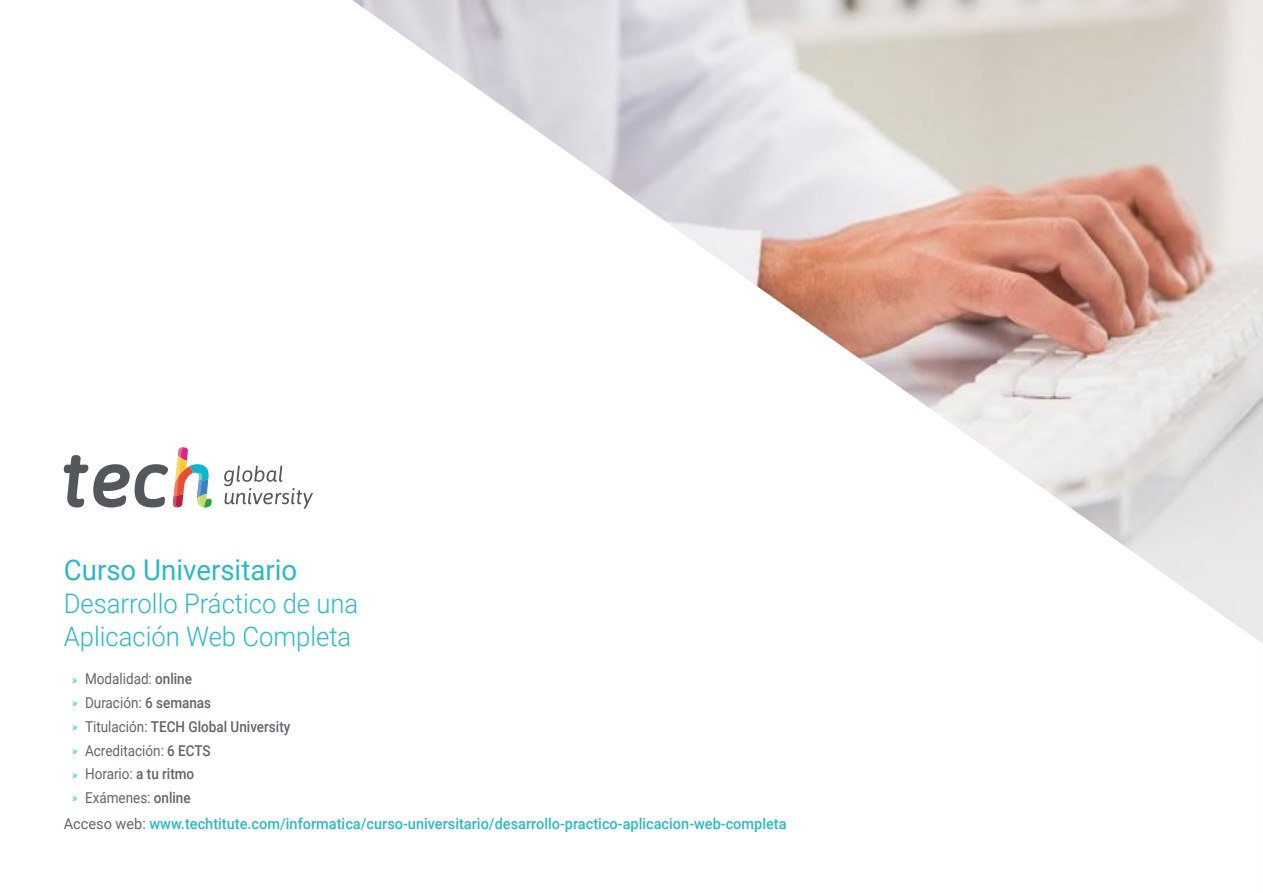
<style>
.page{position:relative;width:1263px;height:893px;background:#fff}
.page>*{position:absolute;margin:0;border:0;box-sizing:border-box;transform-origin:0 0}
.t1{font:28.5px "Roboto";color:#2db8c5}
.t2{font:300 27px/33px "Roboto";color:#2db8c5;scale:.95 1}
.t3{font:15px/23.7px "Roboto";color:#61646a;scale:.9 1}
.t4{font:500 15px "Roboto";color:#2db8c5}
.s1{font-size:12px;color:#2db8c5}
.s2{font-weight:500}
.s3{font-weight:400;color:#61646a}
</style>
<div class="page">
<img style="left:352px;top:0;width:911px;height:644px">
<svg style="left:224px;top:466px;width:89px;height:43px"></svg>
<svg style="left:64px;top:447px;width:148px;height:61px"></svg>
<h1 class="t1" style="left:64px;top:550px;width:235px">Curso Universitario</h1>
<h2 class="t2" style="left:64px;top:586px;width:312px">Desarrollo Práctico de una<br>Aplicación Web Completa</h2>
<p class="t3" style="left:72px;top:667px;width:244px"><span class="s1">»</span> Modalidad: <span class="s2">online<br></span><span class="s1">»</span> Duración: <span class="s2">6 semanas<br></span><span class="s1">»</span> Titulación: <span class="s2">TECH Global University </span><span class="s1">»</span> Acreditación: <span class="s2">6 ECTS<br></span><span class="s1">»</span> Horario: <span class="s2">a tu ritmo<br></span><span class="s1">»</span> Exámenes: <span class="s2">online</span></p>
<p class="t4" style="left:64px;top:813px;width:724px"><span class="s3">Acceso web:</span> www.techtitute.com/informatica/curso-universitario/desarrollo-practico-aplicacion-web-completa</p>
</div>
